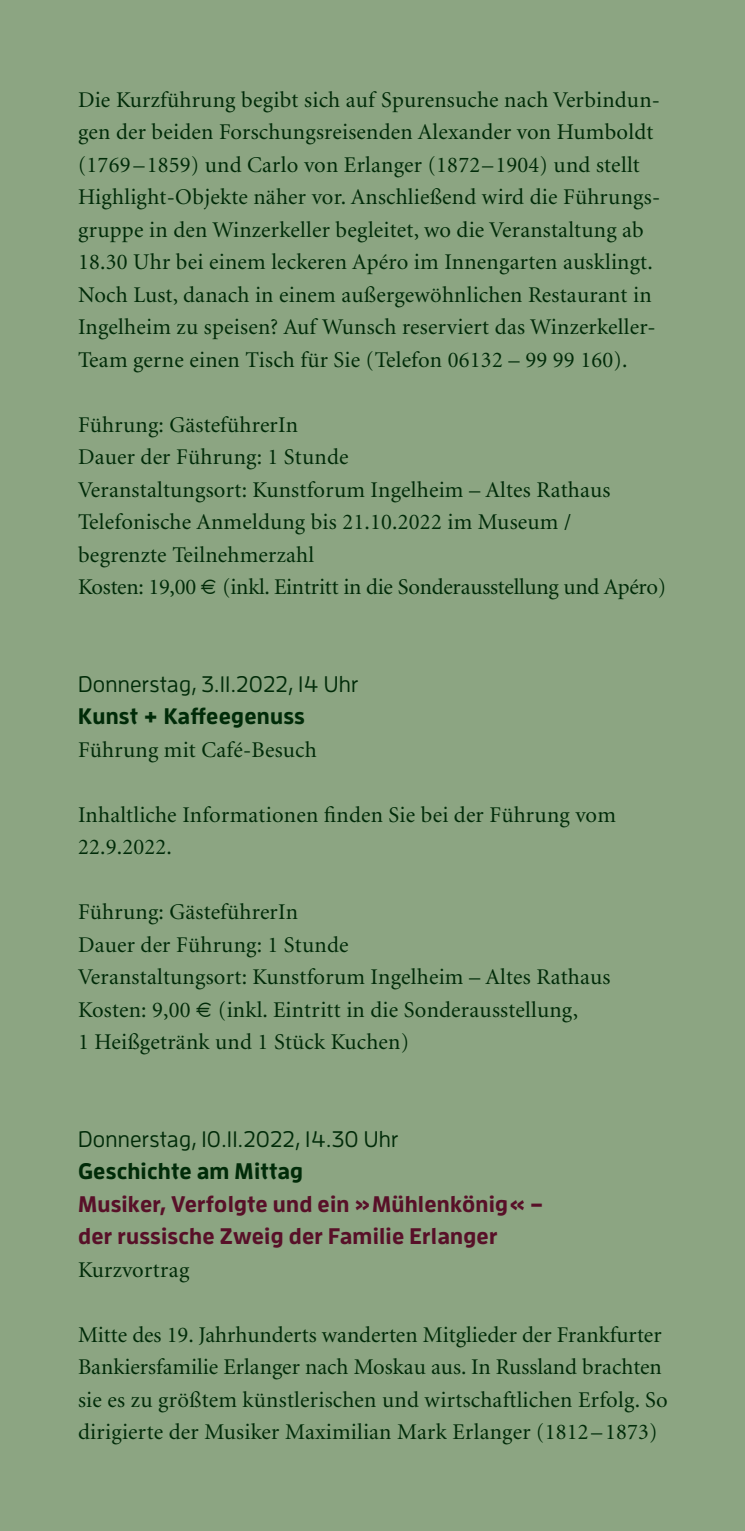
<style>
.page{position:relative;width:745px;height:1531px;background:#fff}
.page>*{position:absolute;margin:0;border:0;box-sizing:border-box;transform-origin:0 0}
.t1{font:22.5px/32.5px "Minion";letter-spacing:.01em;color:#002b08}
.t2{font:700 22.5px/32.5px "Enzo OT";letter-spacing:.01em;color:#581028}
.t3{font:500 22.5px "Enzo OT";letter-spacing:.01em;color:#002b08}
.t4{font:700 22.5px "Enzo OT";letter-spacing:.01em;color:#002b08}
.s1{font-family:"Times"}
</style>
<div class="page">
<div style="left:0;top:0;width:744px;height:1531px;background:#8ca582"></div>
<p class="t1" style="left:78px;top:84px;width:583px">Die Kurzführung begibt sich auf Spurensuche nach Verbindun&shy;gen der beiden Forschungsreisenden Alexander von Humboldt (1769 –1859) und Carlo von Erlanger (1872–1904) und stellt Highlight-Objekte näher vor. Anschließend wird die Führungs&shy;gruppe in den Winzerkeller begleitet, wo die Veranstaltung ab 18.30 Uhr bei einem leckeren Apéro im Innengarten ausklingt.<br>Noch Lust, danach in einem außergewöhnlichen Restaurant in Ingelheim zu speisen? Auf Wunsch reserviert das Winzerkeller-Team gerne einen Tisch für Sie (Telefon 06132 – 99 99 160).</p>
<p class="t1" style="left:78px;top:409px;width:589px">Führung: GästeführerIn<br>Dauer der Führung: 1 Stunde<br>Veranstaltungsort: Kunstforum Ingelheim – Altes Rathaus Telefonische Anmeldung bis 21.10.2022 im Museum /<br>begrenzte Teilnehmerzahl<br>Kosten: 19,00 <span class="s1">€</span> (inkl. Eintritt in die Sonderausstellung und Apéro)</p>
<p class="t3" style="left:78px;top:671px;width:282px">Donnerstag, 3.11.2022, 14 Uhr</p>
<p class="t4" style="left:78px;top:702px;width:228px">Kunst + Kaffeegenuss</p>
<p class="t1" style="left:78px;top:734px;width:240px">Führung mit Café-Besuch</p>
<p class="t1" style="left:78px;top:799px;width:539px">Inhaltliche Informationen finden Sie bei der Führung vom<br>22.9.2022.</p>
<p class="t1" style="left:78px;top:897px;width:533px">Führung: GästeführerIn<br>Dauer der Führung: 1 Stunde<br>Veranstaltungsort: Kunstforum Ingelheim – Altes Rathaus Kosten: 9,00 <span class="s1">€</span> (inkl. Eintritt in die Sonderausstellung,<br>1 Heißgetränk und 1 Stück Kuchen)</p>
<p class="t3" style="left:78px;top:1126px;width:321px">Donnerstag, 10.11.2022, 14.30 Uhr</p>
<p class="t4" style="left:78px;top:1157px;width:226px">Geschichte am Mittag</p>
<p class="t2" style="left:78px;top:1187px;width:466px">Musiker, Verfolgte und ein »Mühlenkönig« – der russische Zweig der Familie Erlanger</p>
<p class="t1" style="left:78px;top:1254px;width:113px">Kurzvortrag</p>
<p class="t1" style="left:78px;top:1319px;width:591px">Mitte des 19. Jahrhunderts wanderten Mitglieder der Frankfurter Bankiersfamilie Erlanger nach Moskau aus. In Russland brachten sie es zu größtem künstlerischen und wirtschaftlichen Erfolg. So dirigierte der Musiker Maximilian Mark Erlanger (1812–1873)</p>
</div>
